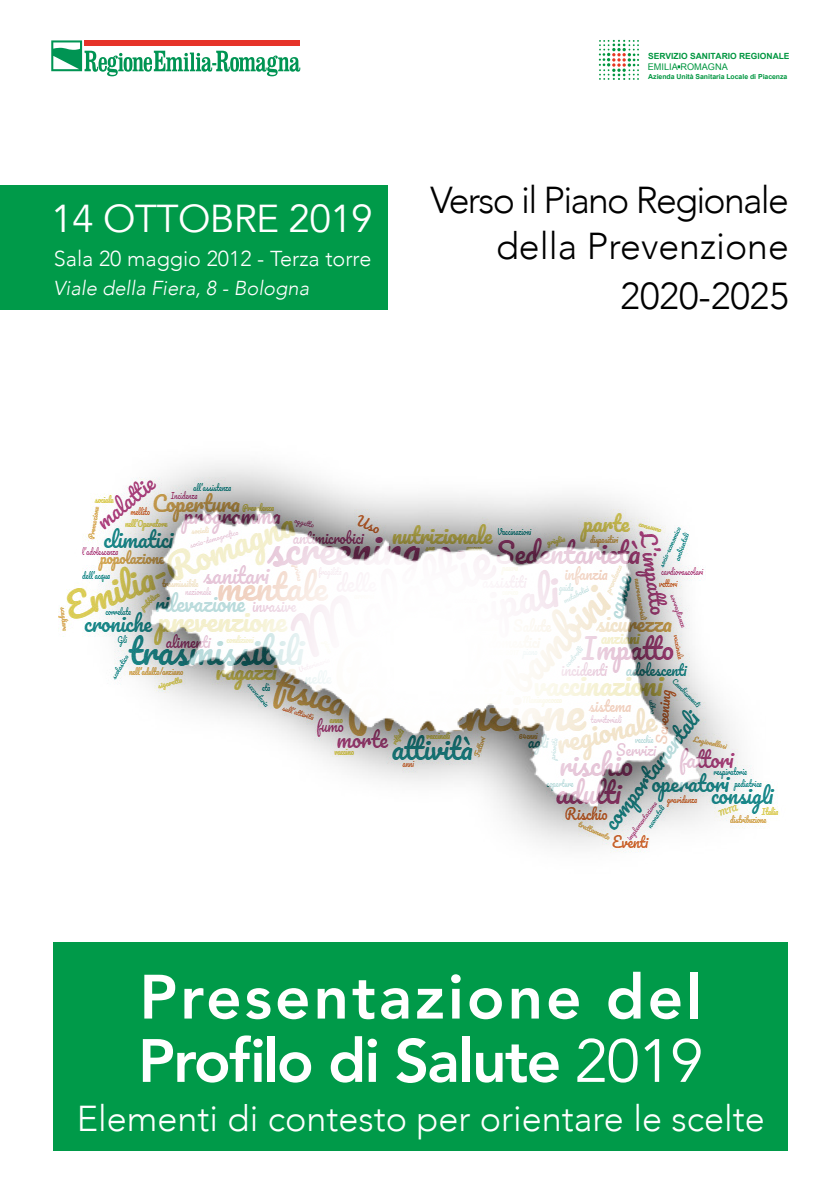
<style>
.page{position:relative;width:840px;height:1191px;background:#fff}
.page>*{position:absolute;margin:0;border:0;box-sizing:border-box;transform-origin:0 0}
.t1{font:800 61.8px "Avenir";letter-spacing:.045em;color:#fff}
.t2{font:800 60.4px "Avenir";letter-spacing:-.03em;color:#fff}
.t3{font:38.8px "Avenir";letter-spacing:-.02em;color:#fff}
.t4{font:300 37.4px/46px "Avenir";letter-spacing:-.045em;color:#000;text-align:right}
.t5{font:300 37.4px "Avenir";color:#000}
.t6{font:300 36px "Avenir";color:#fff}
.t7{font:300 21.6px "Avenir";color:#fff}
.t8{font:italic 300 20.2px "Avenir";color:#fff}
.t9{font:9.2px "Arial";color:#009640}
.t10{font:700 8.4px "Arial";color:#009640}
.t11{font:700 7px "Arial";letter-spacing:-.005em;color:#009640}
.s1{font-weight:400}
</style>
<div class="page">
<div style="left:53px;top:942px;width:734px;height:209px;background:#009a49"></div>
<div style="left:0;top:185px;width:388px;height:125px;background:#009a49"></div>
<svg style="left:598px;top:40px;width:40px;height:40px"></svg>
<svg style="left:51px;top:40px;width:249px;height:36px"></svg>
<img style="left:83px;top:463px;width:686px;height:390px">
<p class="t10" style="left:647px;top:50px;width:143px">SERVIZIO SANITARIO REGIONALE</p>
<p class="t9" style="left:647px;top:61px;width:82px">EMILIA ROMAGNA</p>
<p class="t3" style="left:51px;top:195px;width:323px">14 OTTOBRE 2019</p>
<p class="t7" style="left:54px;top:246px;width:319px">Sala 20 maggio 2012 - Terza torre</p>
<p class="t8" style="left:53px;top:276px;width:257px">Viale della Fiera, 8 - Bologna</p>
<p class="t11" style="left:648px;top:72px;width:141px">Azienda Unità Sanitaria Locale di Piacenza</p>
<p class="t4" style="left:430px;top:177px;width:360px">Verso il Piano Regionale della Prevenzione</p>
<p class="t5" style="left:620px;top:274px;width:170px">2020-2025</p>
<p class="t1" style="left:139px;top:949px;width:564px">Presentazione del</p>
<p class="t2" style="left:138px;top:1013px;width:566px">Profilo di Salute <span class="s1">2019</span></p>
<p class="t6" style="left:77px;top:1097px;width:689px">Elementi di contesto per orientare le scelte</p>
</div>
